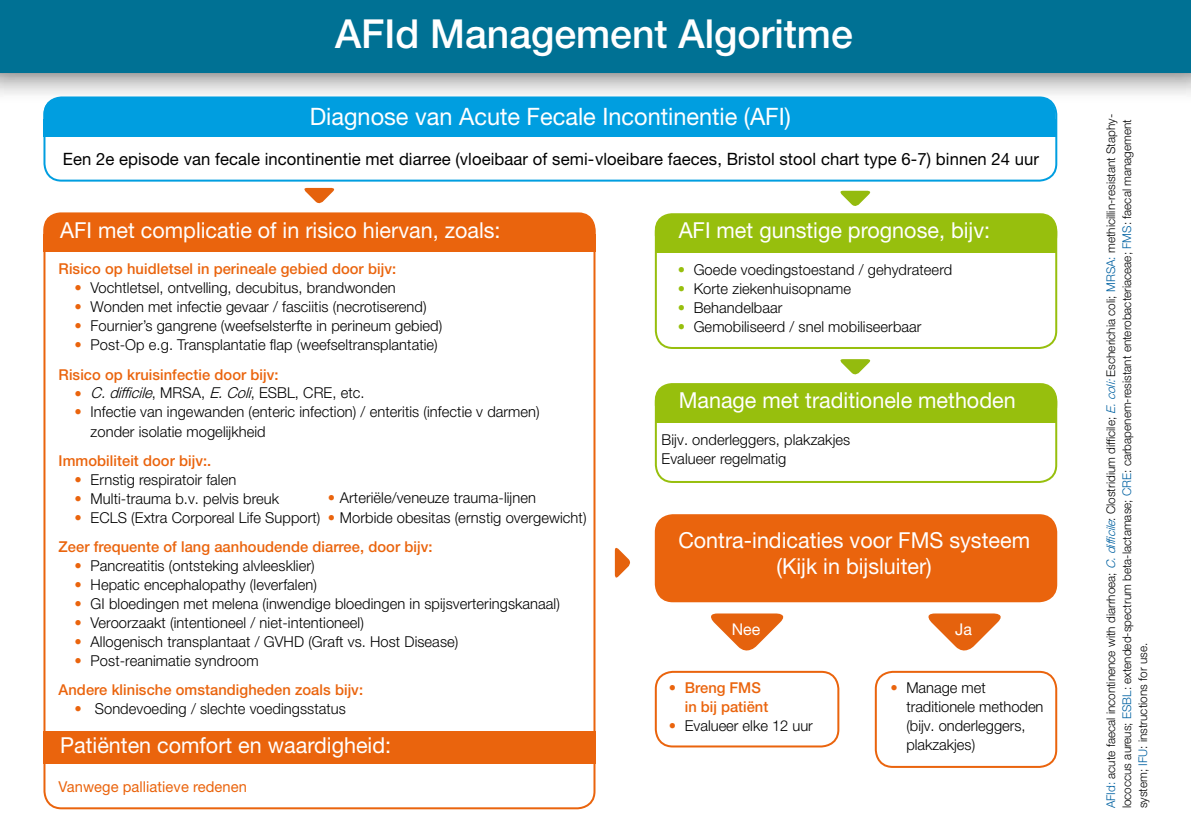
<style>
.page{position:relative;width:1191px;height:840px;background:#fff}
.page>*{position:absolute;margin:0;border:0;box-sizing:border-box;transform-origin:0 0}
.t1{font:500 40px "Helvetica Neue LT Pro";color:#fff}
.t2{font:24px "Helvetica Neue LT Pro";color:#fff}
.t3{font:22px/26px "Helvetica Neue LT Pro";color:#fff;text-align:center}
.t4{font:17px "Helvetica Neue LT Pro";letter-spacing:.005em;color:#000}
.t5{font:16.2px "Helvetica Neue LT Pro";color:#fff}
.t6{font:300 15px/19px "Helvetica Neue LT Pro";letter-spacing:.005em;color:#000}
.t7{font:500 15px/29px "Helvetica Neue LT Pro";letter-spacing:.005em;color:#ea640d}
.t8{font:15px "Helvetica Neue LT Pro";letter-spacing:.005em;color:#ea640d}
.t9{font:300 12px/16px "Helvetica Neue LT Pro";color:#000}
.s1{font-weight:400;color:#ea640d}
.s2{font-weight:500;color:#ea640d}
.s3{font-style:italic}
.s4{font-weight:400}
.s5{font-weight:300;color:#000}
.s6{font-weight:400;color:#97bf0d}
.s7{color:#0061a1}
.s8{font-style:italic;color:#0061a1}
</style>
<div class="page">
<div style="left:0;top:0;width:1191px;height:103px;background:#000;opacity:.75"></div>
<div style="left:0;top:0;width:1191px;height:73px;background:#007194"></div>
<div style="left:43px;top:96px;width:1014px;height:85px;border:2px solid #009ee0;border-radius:17px"></div>
<div style="left:44px;top:98px;width:1010px;height:37px;background:#009ee0;border-radius:16px"></div>
<div style="left:43px;top:97px;width:1012px;height:39px;border:2px solid #009ee0;border-radius:16px"></div>
<div style="left:44px;top:213px;width:550px;height:37px;background:#ea640d;border-radius:16px"></div>
<div style="left:43px;top:212px;width:552px;height:39px;border:2px solid #ea640d;border-radius:16px"></div>
<div style="left:656px;top:214px;width:400px;height:37px;background:#97bf0d;border-radius:16px"></div>
<div style="left:655px;top:213px;width:402px;height:39px;border:2px solid #97bf0d;border-radius:16px"></div>
<div style="left:656px;top:384px;width:400px;height:36px;background:#97bf0d;border-radius:16px"></div>
<div style="left:655px;top:383px;width:402px;height:38px;border:2px solid #97bf0d;border-radius:16px"></div>
<div style="left:655px;top:214px;width:402px;height:135px;border:2px solid #97bf0d;border-radius:17px"></div>
<div style="left:655px;top:384px;width:402px;height:98px;border:2px solid #97bf0d;border-radius:17px"></div>
<div style="left:656px;top:515px;width:400px;height:86px;background:#ea640d;border-radius:17px"></div>
<div style="left:655px;top:514px;width:402px;height:88px;border:2px solid #ea640d;border-radius:17px"></div>
<div style="left:655px;top:670px;width:184px;height:77px;border:2px solid #ea640d;border-radius:17px"></div>
<div style="left:874px;top:670px;width:183px;height:97px;border:2px solid #ea640d;border-radius:17px"></div>
<div style="left:43px;top:119px;width:1013px;height:18px;background:#009ee0"></div>
<div style="left:43px;top:234px;width:552px;height:18px;background:#ea640d"></div>
<div style="left:655px;top:235px;width:401px;height:18px;background:#97bf0d"></div>
<div style="left:655px;top:404px;width:401px;height:18px;background:#97bf0d"></div>
<div style="left:43px;top:730px;width:552px;height:33px;background:#ea640d"></div>
<svg style="left:304px;top:188px;width:31px;height:16px"></svg>
<svg style="left:840px;top:191px;width:31px;height:15px"></svg>
<svg style="left:840px;top:359px;width:31px;height:16px"></svg>
<svg style="left:711px;top:613px;width:73px;height:38px"></svg>
<svg style="left:928px;top:613px;width:73px;height:38px"></svg>
<svg style="left:615px;top:547px;width:15px;height:31px"></svg>
<h1 class="t1" style="left:335px;top:10px;width:519px">AFId Management Algoritme</h1>
<h2 class="t2" style="left:310px;top:102px;width:483px">Diagnose van Acute Fecale Incontinentie (AFI)</h2>
<p class="t4" style="left:63px;top:149px;width:978px">Een 2e episode van fecale incontinentie met diarree (vloeibaar of semi-vloeibare faeces, Bristol stool chart type 6-7) binnen 24 uur</p>
<h3 class="t3" style="left:60px;top:216px;width:442px">AFI met complicatie of in risico hiervan, zoals:</h3>
<h3 class="t3" style="left:678px;top:217px;width:313px">AFI met gunstige prognose, bijv:</h3>
<p class="t7" style="left:59px;top:254px;width:339px">Risico op huidletsel in perineale gebied door bijv:</p>
<p class="t6" style="left:75px;top:278px;width:322px"><span class="s1">•</span> Vochtletsel, ontvelling, decubitus, brandwonden</p>
<p class="t6" style="left:75px;top:297px;width:353px"><span class="s1">•</span> Wonden met infectie gevaar / fasciitis (necrotiserend)</p>
<p class="t6" style="left:75px;top:316px;width:369px"><span class="s1">•</span> Fournier’s gangrene (weefselsterfte in perineum gebied)</p>
<p class="t6" style="left:59px;top:330px;width:381px;line-height:29px;text-indent:16px"><span class="s1">•</span> Post-Op e.g. Transplantatie flap (weefseltransplantatie)<br><span class="s2">Risico op kruisinfectie door bijv:</span></p>
<p class="t6" style="left:75px;top:383px;width:291px"><span class="s1">•</span> <span class="s3">C.difficile</span>, MRSA, <span class="s3">E.Coli</span>, ESBL, CRE, etc.</p>
<p class="t6" style="left:91px;top:402px;width:451px;text-indent:-16px"><span class="s1">•</span> Infectie van ingewanden (enteric infection) / enteritis (infectie v darmen) zonder isolatie mogelijkheid</p>
<p class="t7" style="left:59px;top:445px;width:154px">Immobiliteit door bijv:.</p>
<p class="t6" style="left:75px;top:469px;width:163px"><span class="s1">•</span> Ernstig respiratoir falen</p>
<p class="t6" style="left:75px;top:488px;width:206px"><span class="s1">•</span> Multi-trauma b.v. pelvis breuk</p>
<p class="t7" style="left:59px;top:502px;width:375px;text-indent:16px"><span class="s4">•</span> <span class="s5">ECLS (Extra Corporeal Life Support)<br></span>Zeer frequente of lang aanhoudende diarree, door bijv:</p>
<p class="t6" style="left:75px;top:555px;width:241px"><span class="s1">•</span> Pancreatitis (ontsteking alvleesklier)</p>
<p class="t6" style="left:75px;top:574px;width:244px"><span class="s1">•</span> Hepatic encephalopathy (leverfalen)</p>
<p class="t6" style="left:75px;top:593px;width:487px"><span class="s1">•</span> GI bloedingen met melena (inwendige bloedingen in spijsverteringskanaal)</p>
<p class="t6" style="left:75px;top:612px;width:291px"><span class="s1">•</span> Veroorzaakt (intentioneel / niet-intentioneel)</p>
<p class="t6" style="left:75px;top:631px;width:385px"><span class="s1">•</span> Allogenisch transplantaat / GVHD (Graft vs. Host Disease)</p>
<p class="t7" style="left:59px;top:645px;width:306px;text-indent:16px"><span class="s4">•</span> <span class="s5">Post-reanimatie syndroom<br></span>Andere klinische omstandigheden zoals bijv:</p>
<p class="t6" style="left:75px;top:698px;width:273px"><span class="s1">•</span> Sondevoeding / slechte voedingsstatus</p>
<p class="t6" style="left:328px;top:487px;width:209px"><span class="s1">•</span> Arteriële/veneuze trauma-lijnen</p>
<p class="t6" style="left:328px;top:507px;width:260px"><span class="s1">•</span> Morbide obesitas (ernstig overgewicht)</p>
<h3 class="t3" style="left:60px;top:731px;width:332px">Patiënten comfort en waardigheid:</h3>
<p class="t8" style="left:59px;top:776px;width:190px">Vanwege palliatieve redenen</p>
<p class="t6" style="left:677px;top:260px;width:276px"><span class="s6">•</span> Goede voedingstoestand / gehydrateerd</p>
<p class="t6" style="left:677px;top:279px;width:175px"><span class="s6">•</span> Korte ziekenhuisopname</p>
<p class="t6" style="left:677px;top:298px;width:106px"><span class="s6">•</span> Behandelbaar</p>
<p class="t6" style="left:677px;top:317px;width:245px"><span class="s6">•</span> Gemobiliseerd / snel mobiliseerbaar</p>
<h3 class="t3" style="left:678px;top:386px;width:338px">Manage met traditionele methoden</h3>
<p class="t6" style="left:661px;top:429px;width:190px">Bijv. onderleggers, plakzakjes<br>Evalueer regelmatig</p>
<h3 class="t3" style="left:678px;top:526px;width:353px">Contra-indicaties voor FMS systeem (Kijk in bijsluiter)</h3>
<p class="t5" style="left:731px;top:618px;width:30px">Nee</p>
<p class="t5" style="left:955px;top:618px;width:18px">Ja</p>
<p class="t7" style="left:685px;top:678px;width:85px;line-height:19px;text-indent:-16px"><span class="s4">•</span> Breng FMS in bij patiënt</p>
<p class="t6" style="left:669px;top:715px;width:145px"><span class="s1">•</span> Evalueer elke 12 uur</p>
<p class="t6" style="left:906px;top:677px;width:139px;text-indent:-16px"><span class="s1">•</span> Manage met traditionele methoden (bijv. onderleggers, plakzakjes)</p>
<p class="t9" style="left:1102px;top:808px;width:695px;rotate:-90deg"><span class="s7">AFId:</span> acute faecal incontinence with diarrhoea; <span class="s8">C.difficile</span>: Clostridium difficile; <span class="s8">E.coli:</span>Escherichia coli; <span class="s7">MRSA:</span> methicillin-resistant Staphy&shy;lococcus aureus; <span class="s7">ESBL</span>: extended-spectrum beta-lactamase; <span class="s7">CRE</span>: carbapenem-resistant enterobacteriaceae; <span class="s7">FMS</span>: faecal management system; <span class="s7">IFU</span>: instructions for use.</p>
</div>
